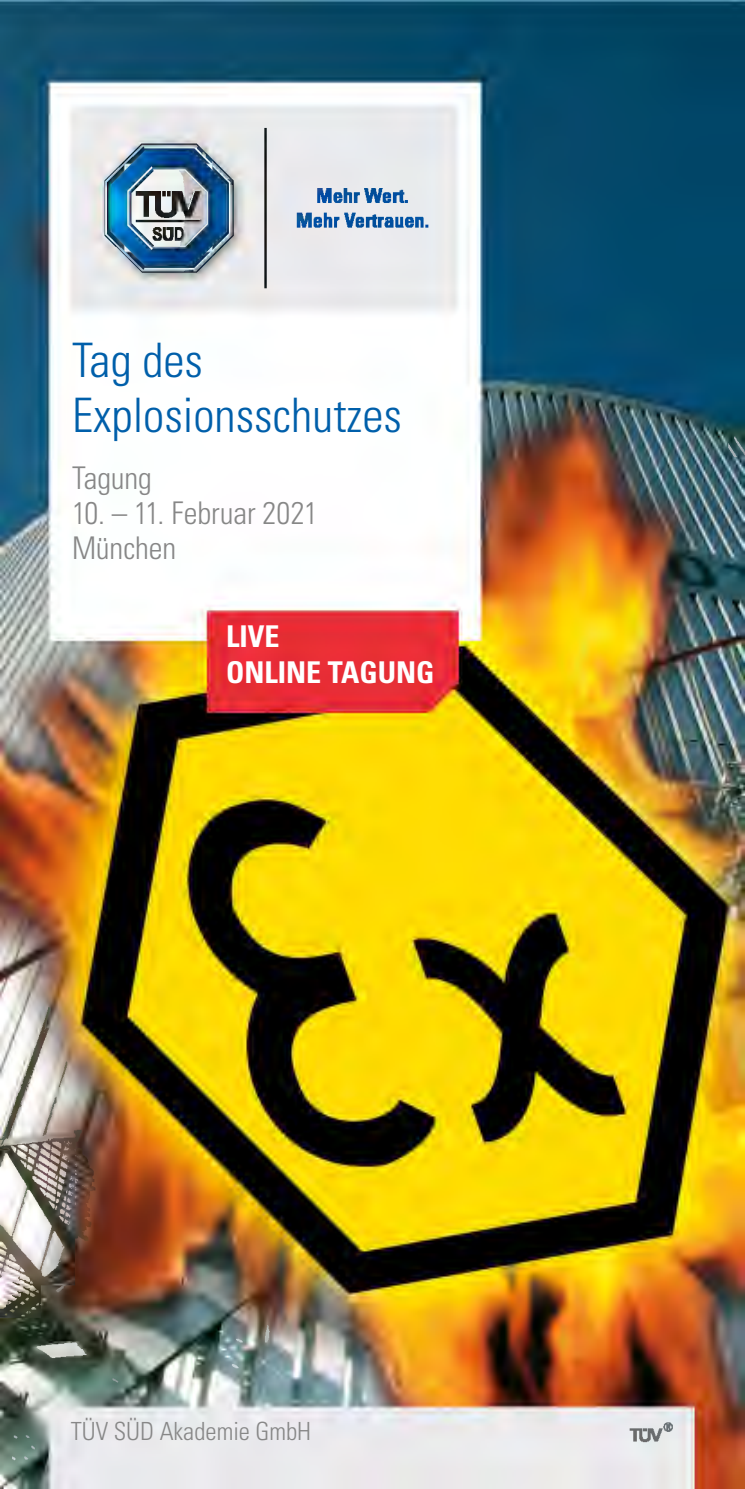
<style>
.page{position:relative;width:745px;height:1489px;background:#fff}
.page>*{position:absolute;margin:0;border:0;box-sizing:border-box;transform-origin:0 0}
.t1{font:300 condensed 47.5px/55px "Univers LT Std";color:#005faa}
.t2{font:300 condensed 31.25px/35px "Univers LT Std";letter-spacing:-.005em;color:#878787}
.t3{font:700 condensed 30px/36px "Univers LT Std";color:#fff}
.t4{font:300 condensed 25px "Univers LT Std";color:#878787}
</style>
<div class="page">
<img style="left:0;top:0;width:744px;height:1488px">
<h1 class="t1" style="left:72px;top:333px;width:331px">Tag des<br>Explosionsschutzes</h1>
<p class="t2" style="left:72px;top:460px;width:81px">Tagung</p>
<p class="t2" style="left:72px;top:495px;width:247px">10. – 11. Februar 2021<br>München</p>
<p class="t3" style="left:226px;top:617px;width:210px">LIVE<br>ONLINE TAGUNG</p>
<p class="t4" style="left:71px;top:1415px;width:242px">TÜV SÜD Akademie GmbH</p>
</div>
